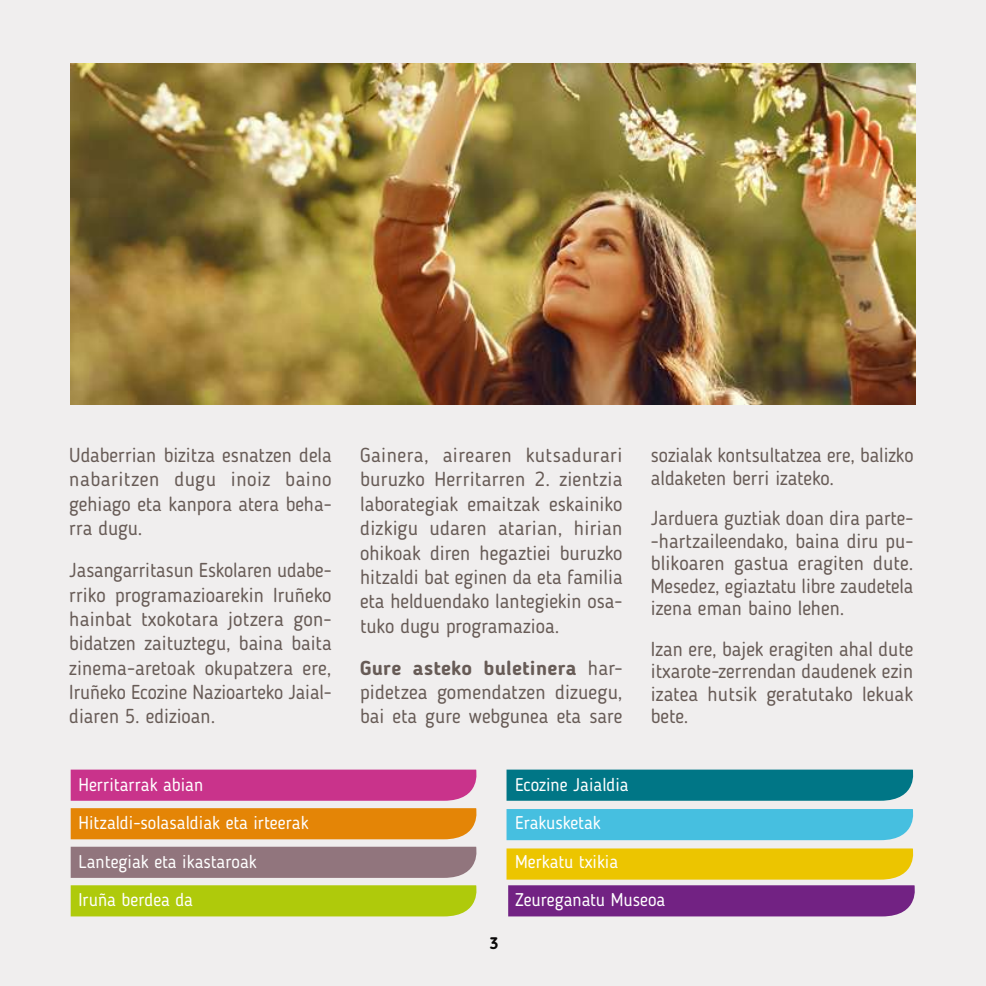
<style>
.page{position:relative;width:986px;height:986px;background:#fff}
.page>*{position:absolute;margin:0;border:0;box-sizing:border-box;transform-origin:0 0}
.t1{font:20px/24.2px "Blogger Sans";color:#675b56;text-align:justify}
.t2{font:18.25px/38.5px "Blogger Sans";color:#fff}
.t3{font:700 16.5px "Blogger Sans";color:#000}
.s1{font-weight:700}
</style>
<div class="page">
<div style="left:0;top:0;width:985px;height:985px;background:#f0eeee"></div>
<div style="left:71px;top:885px;width:406px;height:31px;background:#afca0b"></div>
<div style="left:71px;top:769px;width:406px;height:31px;background:#c9338b"></div>
<div style="left:71px;top:808px;width:406px;height:31px;background:#e48506"></div>
<div style="left:71px;top:846px;width:406px;height:31px;background:#91757d"></div>
<svg style="left:506px;top:848px;width:409px;height:68px;background:#b68153"></svg>
<div style="left:506px;top:809px;width:408px;height:30px;background:#46bfe0"></div>
<div style="left:506px;top:769px;width:408px;height:31px;background:#007686"></div>
<img style="left:71px;top:64px;width:843px;height:340px">
<p class="t1" style="left:69px;top:443px;width:264px">Udaberrian bizitza esnatzen dela nabaritzen dugu inoiz baino gehiago eta kanpora atera beha&shy;rra dugu.</p>
<p class="t1" style="left:69px;top:558px;width:264px">Jasangarritasun Eskolaren udabe&shy;rriko programazioarekin Iruñeko hainbat txokotara jotzera gon&shy;bidatzen zaituztegu, baina baita zinema-aretoak okupatzera ere, Iruñeko Ecozine Nazioarteko Jaial&shy;diaren 5. edizioan.</p>
<p class="t1" style="left:360px;top:443px;width:264px">Gainera, airearen kutsadurari buruzko Herritarren 2. zientzia laborategiak emaitzak eskainiko dizkigu udaren atarian, hirian ohikoak diren hegaztiei buruzko hitzaldi bat eginen da eta familia eta helduendako lantegiekin osa&shy;tuko dugu programazioa.</p>
<p class="t1" style="left:360px;top:655px;width:264px"><span class="s1">Gure asteko buletinera</span> har&shy;pidetzea gomendatzen dizuegu, bai eta gure webgunea eta sare</p>
<p class="t1" style="left:650px;top:443px;width:264px;line-height:22.5px">sozialak kontsultatzea ere, balizko aldaketen berri izateko.</p>
<p class="t1" style="left:650px;top:506px;width:264px;line-height:22.5px">Jarduera guztiak doan dira parte--hartzaileendako, baina diru pu&shy;blikoaren gastua eragiten dute.<br>Mesedez, egiaztatu libre zaudetela izena eman baino lehen.</p>
<p class="t1" style="left:650px;top:637px;width:264px;line-height:22.5px">Izan ere, bajek eragiten ahal dute itxarote-zerrendan daudenek ezin izatea hutsik geratutako lekuak bete.</p>
<p class="t2" style="left:78px;top:764px;width:232px">Herritarrak abian<br>Hitzaldi-solasaldiak eta irteerak<br>Lantegiak eta ikastaroak<br>Iruña berdea da</p>
<p class="t2" style="left:515px;top:764px;width:152px">Ecozine Jaialdia<br>Erakusketak<br>Merkatu txikia<br>Zeureganatu Museoa</p>
<p class="t3" style="left:489px;top:932px;width:10px">3</p>
</div>
